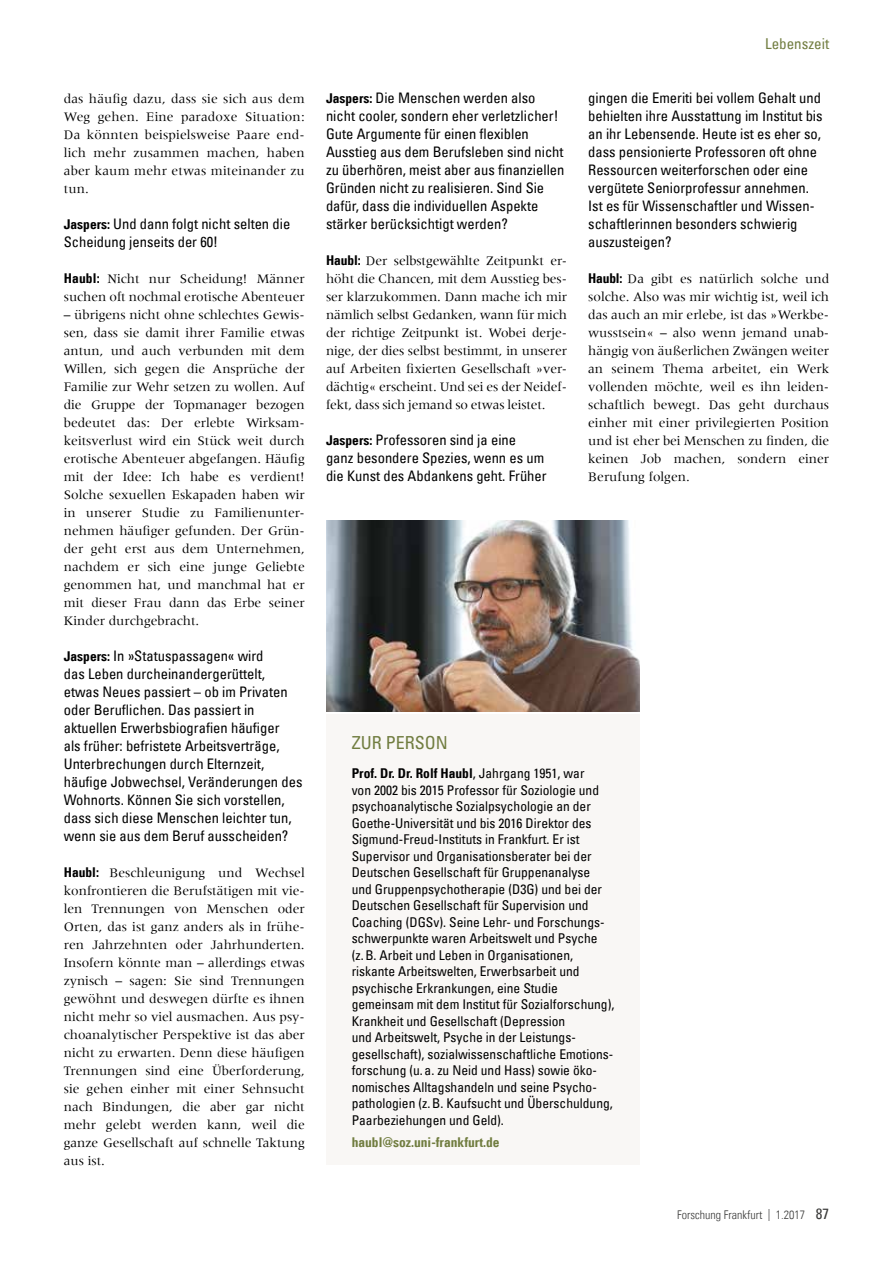
<style>
.page{position:relative;width:893px;height:1263px;background:#fff}
.page>*{position:absolute;margin:0;border:0;box-sizing:border-box;transform-origin:0 0}
.t1{font:condensed 18px "Univers Com 57";color:#717d40}
.t2{font:condensed 15px "Univers Com 57";color:#717d40}
.t3{font:condensed 14.55px/18px "Univers Com 57";color:#000}
.t4{font:13.5px/18px "Meridien";letter-spacing:-.01em;color:#000;text-align:justify}
.t5{font:condensed 13.5px/16.5px "Univers Com 57";color:#000}
.t6{font:13.5px "Univers Com 67 Bold Cond";color:#000}
.t7{font:13.5px "Univers Com 67 Bold Cond";color:#717d40}
.t8{font:12px "Univers Com 47 Light Cond";color:#3b3b3a}
.s1{font-family:"Univers Com 67 Bold Cond";font-stretch:normal;font-size:13.5px}
.s2{font-family:"Univers Com 67 Bold Cond"}
.s3{font-family:"Univers Com 57";font-stretch:condensed}
.s4{font-family:"Univers Com 57";font-stretch:condensed;font-size:15px}
</style>
<div class="page">
<div style="left:326px;top:714px;width:314px;height:451px;background:#f9f7f5"></div>
<img style="left:326px;top:521px;width:314px;height:190px">
<p class="t4" style="left:64px;top:90px;width:242px">das häufig dazu, dass sie sich aus dem Weg gehen. Eine paradoxe Situation:<br>Da könnten beispielsweise Paare end&shy;lich mehr zusammen machen, haben aber kaum mehr etwas miteinander zu tun.</p>
<p class="t3" style="left:64px;top:215px;width:228px"><span class="s1">Jaspers:</span> Und dann folgt nicht selten die<br>Scheidung jenseits der 60!</p>
<p class="t4" style="left:64px;top:270px;width:242px"><span class="s2">Haubl:</span> Nicht nur Scheidung! Männer suchen oft nochmal erotische Abenteuer</p>
<p class="t4" style="left:64px;top:306px;width:242px">– übrigens nicht ohne schlechtes Gewis&shy;sen, dass sie damit ihrer Familie etwas antun, und auch verbunden mit dem Willen, sich gegen die Ansprüche der Familie zur Wehr setzen zu wollen. Auf die Gruppe der Topmanager bezogen bedeutet das: Der erlebte Wirksam&shy;keitsverlust wird ein Stück weit durch erotische Abenteuer abgefangen. Häufig mit der Idee: Ich habe es verdient!<br>Solche sexuellen Eskapaden haben wir in unserer Studie zu Familienunter&shy;nehmen häufiger gefunden. Der Grün&shy;der geht erst aus dem Unternehmen, nachdem er sich eine junge Geliebte genommen hat, und manchmal hat er mit dieser Frau dann das Erbe seiner Kinder durchgebracht.</p>
<p class="t3" style="left:64px;top:647px;width:240px"><span class="s1">Jaspers:</span> I n »Statuspassagen« wird<br>das Leben durcheinandergerüttelt, etwas N eues passiert – ob im Privaten oder Beruflichen. Das passiert in aktuellen Erwerbsbiografien häufiger<br>als früher: befristete Arbeitsverträge, Unterbrechungen durch Elternzeit, häufige Jobwechsel, Veränderungen des Wohnorts. Können Sie sich vorstellen, dass sich diese Menschen leichter tun, wenn sie aus dem Beruf ausscheiden?</p>
<p class="t4" style="left:64px;top:864px;width:242px"><span class="s2">Haubl:</span> Beschleunigung und Wechsel konfrontieren die Berufstätigen mit vie&shy;len Trennungen von Menschen oder Orten, das ist ganz anders als in frühe&shy;ren Jahrzehnten oder Jahrhunderten.<br>Insofern könnte man – allerdings etwas zynisch – sagen: Sie sind Trennungen gewöhnt und deswegen dürfte es ihnen nicht mehr so viel ausmachen. Aus psy&shy;choanalytischer Perspektive ist das aber nicht zu erwarten. Denn diese häufigen Trennungen sind eine Überforderung, sie gehen einher mit einer Sehnsucht nach Bindungen, die aber gar nicht mehr gelebt werden kann, weil die ganze Gesellschaft auf schnelle Taktung aus ist.</p>
<p class="t3" style="left:326px;top:89px;width:240px"><span class="s1">Jaspers:</span> Die Menschen werden also nicht cooler, sondern eher verletzlicher!<br>Gute Argumente für einen flexiblen Ausstieg aus dem Berufsleben sind nicht zu überhören, meist aber aus finanziellen Gründen nicht zu realisieren. Sind Sie dafür, dass die individuellen Aspekte stärker berücksichtigt werden?</p>
<p class="t4" style="left:326px;top:252px;width:242px;text-align:left"><span class="s2">Haubl:</span> Der selbstgewählte Zeitpunkt er&shy;höht die Chancen, mit dem Ausstieg bes&shy;ser klarzukommen. Dann mache ich mir nämlich selbst Gedanken, wann für mich der richtige Zeitpunkt ist. Wobei derje&shy;nige, der dies selbst bestimmt, in unserer auf Arbeiten fixierten Gesellschaft »ver&shy;dächtig« erscheint. Und sei es der Neidef&shy;fekt, dass sich jemand so etwas leistet.</p>
<p class="t3" style="left:326px;top:431px;width:222px"><span class="s1">Jaspers:</span> Professoren sind ja eine ganz besondere Spezies, wenn es um die Kunst des Abdankens geht. Früher</p>
<p class="t2" style="left:765px;top:34px;width:66px">Lebenszeit</p>
<p class="t3" style="left:588px;top:89px;width:236px">gingen die Emeriti bei vollem Gehalt und behielten ihre Ausstattung im I nstitut bis an ihr Lebensende. Heute ist es eher so, dass pensionierte Professoren oft ohne Ressourcen weiterforschen oder eine vergütete Seniorprofessur annehmen.<br>Ist es für Wissenschaftler und Wissen&shy;schaftlerinnen besonders schwierig auszusteigen?</p>
<p class="t4" style="left:588px;top:270px;width:242px"><span class="s2">Haubl:</span> Da gibt es natürlich solche und solche. Also was mir wichtig ist, weil ich das auch an mir erlebe, ist das »Werkbe&shy;wusstsein« – also wenn jemand unab&shy;hängig von äußerlichen Zwängen weiter an seinem Thema arbeitet, ein Werk vollenden möchte, weil es ihn leiden&shy;schaftlich bewegt. Das geht durchaus einher mit einer privilegierten Position und ist eher bei Menschen zu finden, die keinen Job machen, sondern einer Berufung folgen.</p>
<h1 class="t1" style="left:352px;top:731px;width:98px">ZUR PERSON</h1>
<p class="t6" style="left:352px;top:765px;width:234px">Prof. Dr. Dr. Rolf Haubl<span class="s3">, Jahrgang 1951, war</span></p>
<p class="t5" style="left:352px;top:782px;width:264px">von 2002 bis 2015 Professor für Soziologie und psychoanalytische Sozialpsychologie an der Goethe-Universität und bis 2016 Direktor des Sigmund-Freud-I nstituts in Frankfurt. Er ist Supervisor und Organisationsberater bei der Deutschen Gesellschaft für Gruppenanalyse<br>und Gruppenpsychotherapie (D3G) und bei der Deutschen Gesellschaft für Supervision und Coaching (DGSv). Seine Lehr- und Forschungs&shy;schwerpunkte waren Arbeitswelt und Psyche<br>(z. B. Arbeit und Leben in Organisationen, riskante Arbeitswelten, Erwerbsarbeit und psychische Erkrankungen, eine Studie gemeinsam mit dem I nstitut für Sozialforschung), Krankheit und Gesellschaft (Depression<br>und Arbeitswelt, Psyche in der Leistungs&shy;gesellschaft), sozialwissenschaftliche Emotions&shy;forschung (u.a. zu Neid und Hass) sowie öko&shy;nomisches Alltagshandeln und seine Psycho&shy;pathologien (z. B. Kaufsucht und Überschuldung, Paarbeziehungen und Geld).</p>
<p class="t7" style="left:352px;top:1134px;width:149px">haubl@soz.uni-frankfurt.de</p>
<p class="t8" style="left:677px;top:1208px;width:153px">Forschung Frankfurt | 1.2017 <span class="s4">87</span></p>
</div>
